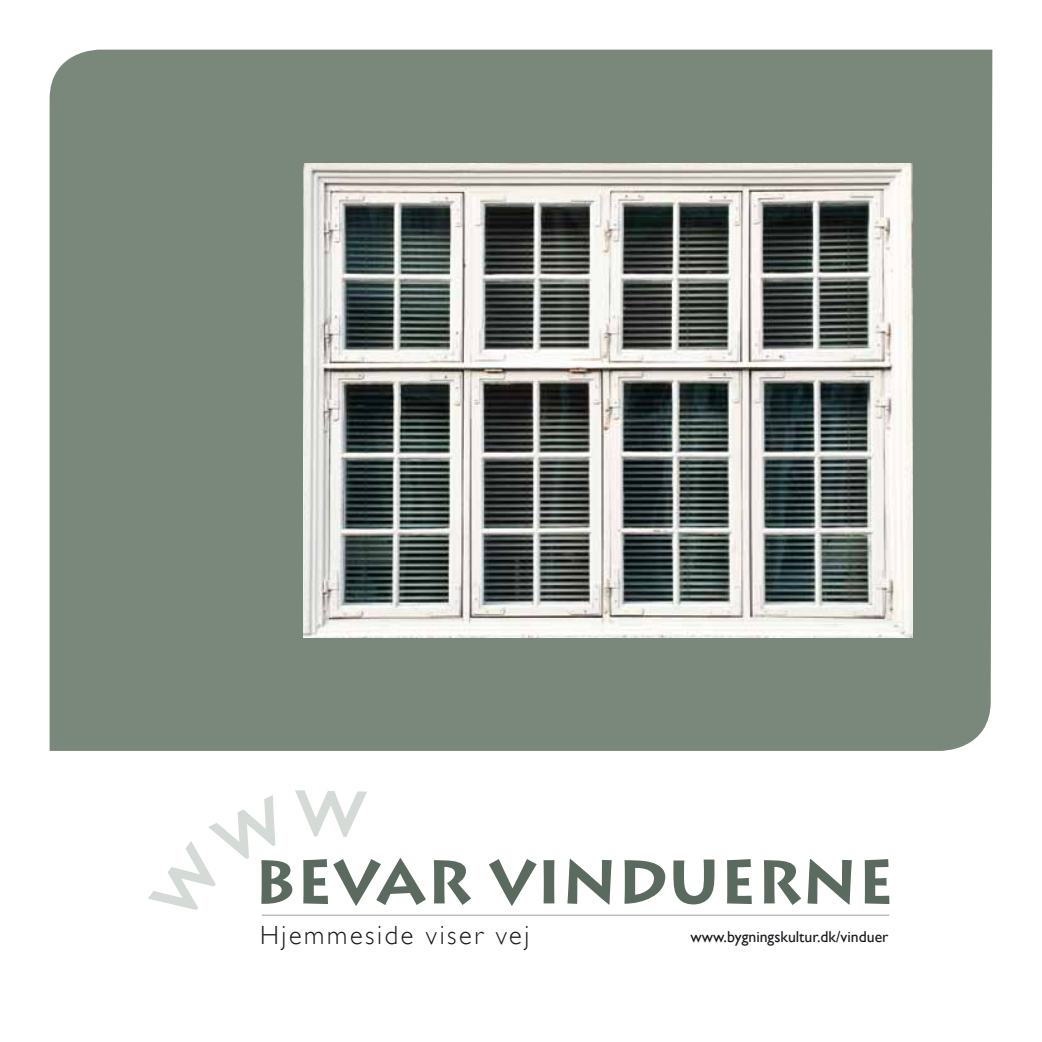
<style>
.page{position:relative;width:1042px;height:1042px;background:#fff}
.page>*{position:absolute;margin:0;border:0;box-sizing:border-box;transform-origin:0 0}
.t1{font:700 61.25px "Lithos Pro";color:#5b6a5e}
.t2{font:300 26.25px "Gill Sans";letter-spacing:.1em;color:#1a171c}
.t3{font:15.75px "Gill Sans";color:#1a171c}
</style>
<div class="page">
<div style="left:50px;top:50px;width:942px;height:701px;background:#7a887c"></div>
<img style="left:304px;top:163px;width:608px;height:474px">
<svg style="left:148px;top:790px;width:219px;height:120px"></svg>
<hr style="left:262px;top:915px;width:627px;height:1px;background:#9c9e9f">
<h1 class="t1" style="left:254px;top:845px;width:642px">BEVAR VINDUERNE</h1>
<h2 class="t2" style="left:260px;top:919px;width:271px">Hjemmeside viser vej</h2>
<p class="t3" style="left:690px;top:928px;width:199px">www.bygningskultur.dk/vinduer</p>
</div>
